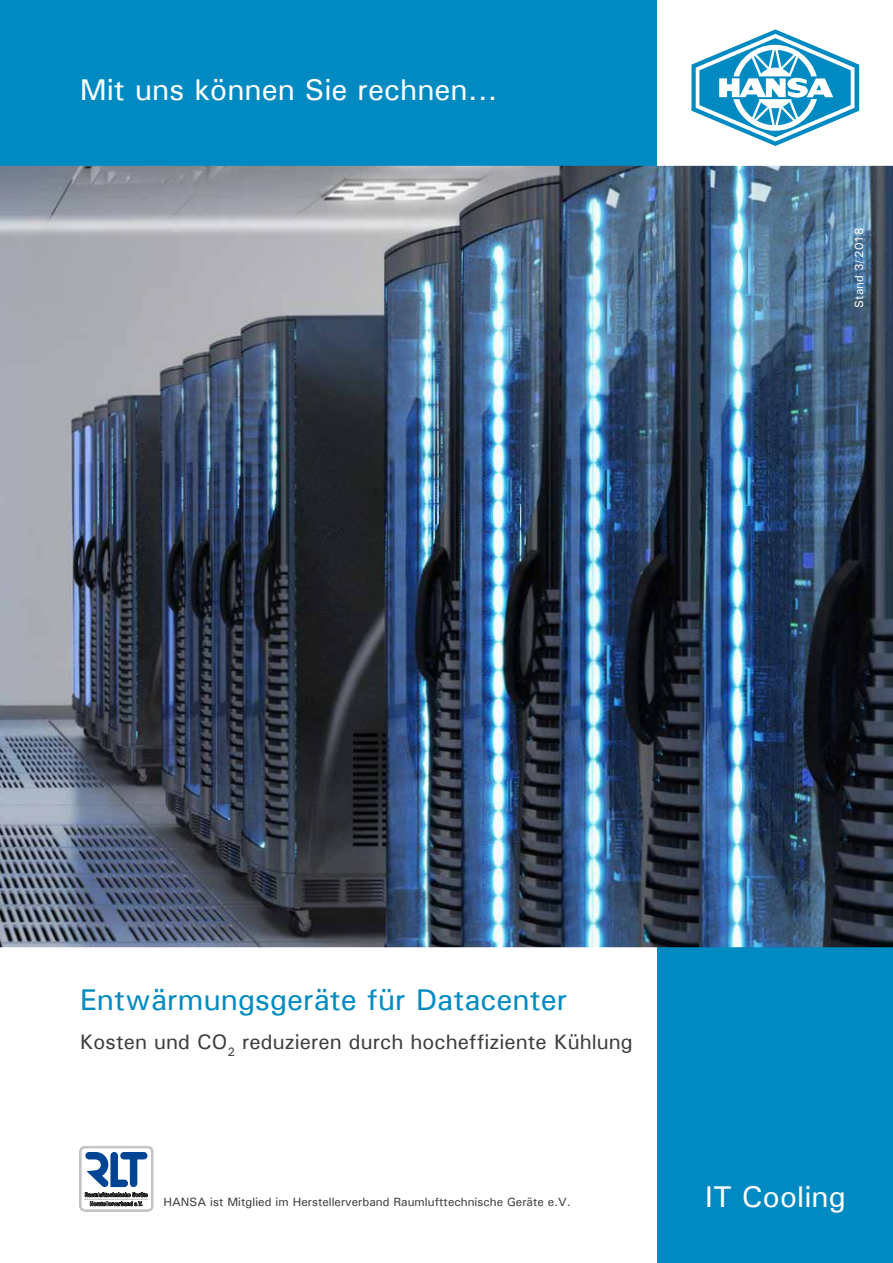
<style>
.page{position:relative;width:893px;height:1263px;background:#fff}
.page>*{position:absolute;margin:0;border:0;box-sizing:border-box;transform-origin:0 0}
.t1{font:500 30px "Univers";color:#fff}
.t2{font:500 30px "Univers";color:#008ac2}
.t3{font:500 21px "Univers";color:#3e3d40}
.t4{font:500 12px "Univers";color:#3e3d40}
.t5{font:500 12px "Univers";color:#fff}
</style>
<div class="page">
<div style="left:658px;top:947px;width:235px;height:316px;background:#008ac2"></div>
<div style="left:0;top:0;width:893px;height:166px;background:#008ac2"></div>
<div style="left:658px;top:0;width:235px;height:166px;background:#fff"></div>
<svg style="left:691px;top:29px;width:168px;height:117px"></svg>
<div style="left:80px;top:1147px;width:73px;height:64px;background:#fff;border:1px solid #1a171b;border-radius:4px"></div>
<div style="left:79px;top:1146px;width:75px;height:66px;border:3px solid #c5c6c8;border-radius:4px"></div>
<svg style="left:84px;top:1152px;width:64px;height:54px"></svg>
<img style="left:0;top:166px;width:893px;height:781px">
<h1 class="t1" style="left:80px;top:71px;width:419px">Mit uns können Sie rechnen...</h1>
<p class="t5" style="left:852px;top:308px;width:81px;rotate:-90deg">Stand 3/ 2018</p>
<h1 class="t2" style="left:80px;top:981px;width:489px">Entwärmungsgeräte für Datacenter</h1>
<h2 class="t3" style="left:80px;top:1028px;width:555px">Kosten und CO<sub>2</sub> reduzieren durch hocheffiziente Kühlung</h2>
<p class="t4" style="left:163px;top:1194px;width:409px">HANSA ist Mitglied im Herstellerverband Raumlufttechnische Geräte e.V.</p>
<h1 class="t1" style="left:705px;top:1177px;width:143px">IT Cooling</h1>
</div>
